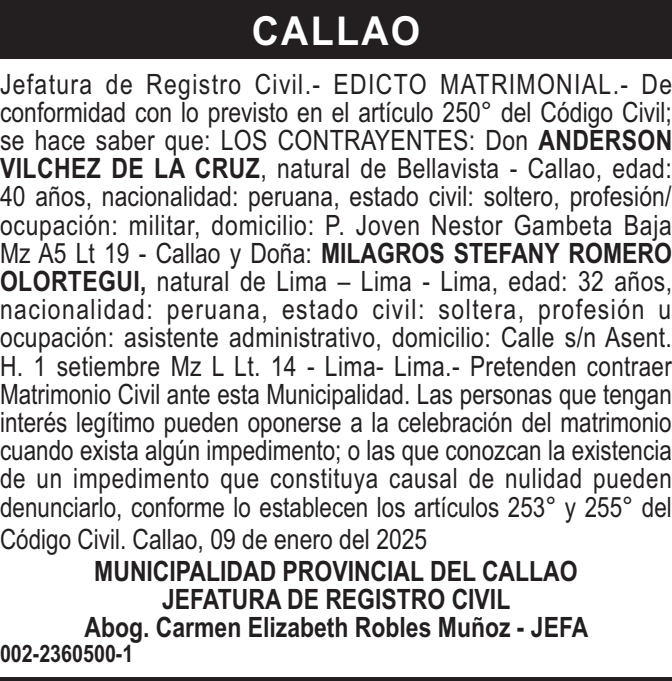
<style>
.page{position:relative;width:672px;height:681px;background:#fff}
.page>*{position:absolute;margin:0;border:0;box-sizing:border-box;transform-origin:0 0}
.t1{font:700 40px "Arial Narrow";letter-spacing:.05em;color:#fff;scale:1.15 1}
.t2{font:28px/28px "Arial Narrow";color:#231f20;text-align:justify}
.t3{font:700 28px/28px "Arial Narrow";color:#231f20;text-align:center}
.t4{font:700 24px "Arial Narrow";color:#231f20}
.s1{font-weight:700}
</style>
<div class="page">
<div style="left:0;top:0;width:672px;height:59px;background:#231f20"></div>
<hr style="left:0;top:677px;width:672px;height:3px;background:#231f20">
<h1 class="t1" style="left:252px;top:1px;width:148px">CALLAO</h1>
<p class="t2" style="left:0;top:69px;width:674px">Jefatura de Registro Civil.- EDICTO MATRIMONIAL.- De conformidad con lo previsto en el artículo 250° del Código Civil; se hace saber que: LOS CONTRAYENTES: Don <span class="s1">ANDERSON VILCHEZ DE LA CRUZ</span>, natural de Bellavista - Callao, edad:<br>40 años, nacionalidad: peruana, estado civil: soltero, profesión/ ocupación: militar, domicilio: P. Joven Nestor Gambeta Baja Mz A5 Lt 19 - Callao y Doña: <span class="s1">MILAGROS STEFANY ROMERO OLORTEGUI,</span> natural de Lima – Lima - Lima, edad: 32 años, nacionalidad: peruana, estado civil: soltera, profesión u ocupación: asistente administrativo, domicilio: Calle s/n Asent.<br>H. 1 setiembre Mz L Lt. 14 - Lima- Lima.- Pretenden contraer Matrimonio Civil ante esta Municipalidad. Las personas que tengan interés legítimo pueden oponerse a la celebración del matrimonio cuando exista algún impedimento; o las que conozcan la existencia de un impedimento que constituya causal de nulidad pueden denunciarlo, conforme lo establecen los artículos 253° y 255° del</p>
<p class="t2" style="left:0;top:523px;width:429px">Código Civil. Callao, 09 de enero del 2025</p>
<p class="t3" style="left:84px;top:555px;width:505px">MUNICIPALIDAD PROVINCIAL DEL CALLAO<br>JEFATURA DE REGISTRO CIVIL<br>Abog. Carmen Elizabeth Robles Muñoz - JEFA</p>
<p class="t4" style="left:0;top:634px;width:135px">002-2360500-1</p>
</div>
